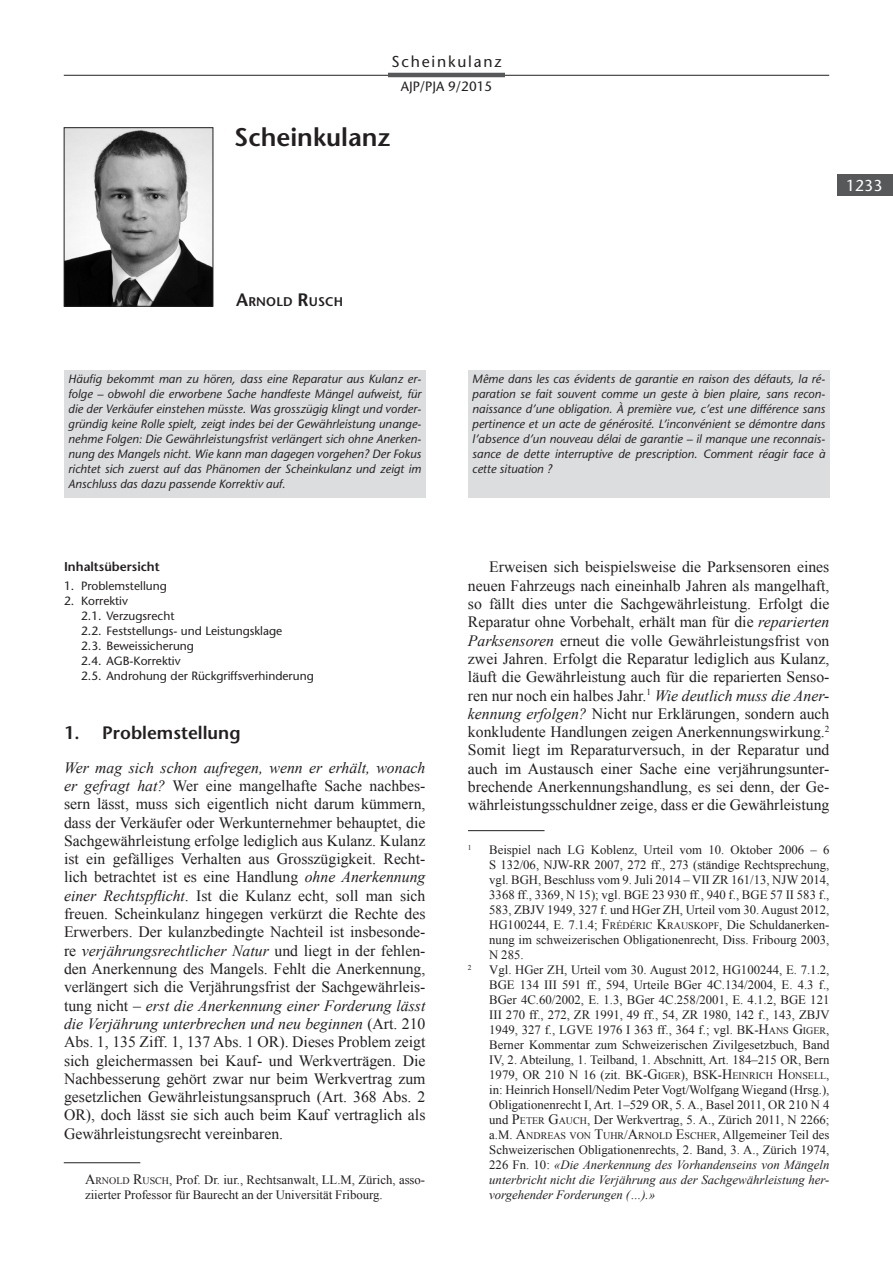
<style>
.page{position:relative;width:893px;height:1263px;background:#fff}
.page>*{position:absolute;margin:0;border:0;box-sizing:border-box;transform-origin:0 0}
._01_Titel_Beitrag{font:600 25.5px "Stone Sans Std";color:#231f20}
._20_Titel_I{font:600 18px "Stone Sans Std";color:#231f20}
._30_Grundtext_ohne_E{font:15.75px/18.3px "Times New Roman";color:#231f20;text-align:justify}
._31_Grundtext_mit_Ei{font:15.75px/18.3px "Times New Roman";color:#231f20;text-align:justify}
.t1{font:500 15.75px "Stone Sans Std";letter-spacing:.115em;color:#231f20}
._160_Seitenzahl_re{font:500 15.75px "Stone Sans Std";color:#fff}
.t2{font:500 13.5px "Stone Sans Std";color:#231f20}
._71_Fussnoten{font:12.75px/15px "Times New Roman";color:#231f20;text-align:justify}
._70_Fussnoten_mit_Li{font:12.75px/15px "Times New Roman";color:#231f20}
._10_Inhaltsverz_Tite{font:600 12.75px "Stone Sans Std";color:#231f20}
._05_Legende_Autoren{font:600 12.6px "Stone Sans Std";letter-spacing:.015em;color:#231f20}
._08_Abstract_dt{font:italic 500 12px/15px "Stone Sans Std";color:#231f20;text-align:justify}
._07_Abstract_franz{font:italic 500 12px/15px "Stone Sans Std";color:#231f20;text-align:justify}
._12_Inhaltsverz_A{font:500 12px "Stone Sans Std";color:#231f20}
._11_Inhaltsverz_I{font:500 12px "Stone Sans Std";color:#231f20}
._71_Fussnoten-2{font:7.5px "Times New Roman";color:#231f20}
.s1{font-size:18px}
.s2{font-style:italic}
.s3{font-size:14.25px}
.s4{font-size:10.05px}
.s5{font-style:inherit}
</style>
<div class="page">
<hr style="left:64px;top:75px;width:765px;height:1px;background:#231f20">
<div style="left:838px;top:174px;width:55px;height:22px;background:#57585a"></div>
<hr style="left:388px;top:73px;width:117px;height:4px;background:#57585a">
<img style="left:66px;top:130px;width:145px;height:174px">
<div style="left:64px;top:128px;width:149px;height:178px;border:1px solid #231f20"></div>
<div style="left:64px;top:370px;width:361px;height:128px;background:#dcdddf"></div>
<hr style="left:468px;top:830px;width:76px;height:1px;background:#231f20">
<div style="left:468px;top:370px;width:361px;height:128px;background:#dcdddf"></div>
<hr style="left:64px;top:1162px;width:76px;height:1px;background:#231f20">
<p class="t1" style="left:391px;top:52px;width:112px">Scheinkulanz</p>
<p class="t2" style="left:401px;top:79px;width:93px">AJP/PJA 9/2015</p>
<p class="_01_Titel_Beitrag" style="left:234px;top:122px;width:158px">Scheinkulanz</p>
<p class="_160_Seitenzahl_re" style="left:846px;top:176px;width:38px">1233</p>
<p class="_05_Legende_Autoren" style="left:236px;top:294px;width:109px"><span class="s1">A</span>RNOLD <span class="s1">R</span>USCH</p>
<p class="_08_Abstract_dt" style="left:68px;top:372px;width:354px">Häufig bekommt man zu hören, dass eine Reparatur aus Kulanz er&shy;folge – obwohl die erworbene Sache handfeste Mängel aufweist, für die der Verkäufer einstehen müsste. Was grosszügig klingt und vorder&shy;gründig keine Rolle spielt, zeigt indes bei der Gewährleistung unange&shy;nehme Folgen: Die Gewährleistungsfrist verlängert sich ohne Anerken&shy;nung des Mangels nicht. Wie kann man dagegen vorgehen? Der Fokus richtet sich zuerst auf das Phänomen der Scheinkulanz und zeigt im Anschluss das dazu passende Korrektiv auf.</p>
<p class="_10_Inhaltsverz_Tite" style="left:64px;top:559px;width:97px">Inhaltsübersicht</p>
<p class="_11_Inhaltsverz_I" style="left:64px;top:579px;width:104px">1. Problemstellung</p>
<p class="_11_Inhaltsverz_I" style="left:64px;top:594px;width:66px">2. Korrektiv</p>
<p class="_12_Inhaltsverz_A" style="left:81px;top:609px;width:95px">2.1. Verzugsrecht</p>
<p class="_12_Inhaltsverz_A" style="left:81px;top:624px;width:203px">2.2. Feststellungs- und Leistungsklage</p>
<p class="_12_Inhaltsverz_A" style="left:81px;top:639px;width:115px">2.3. Beweissicherung</p>
<p class="_12_Inhaltsverz_A" style="left:81px;top:654px;width:101px">2.4. AGB-Korrektiv</p>
<p class="_12_Inhaltsverz_A" style="left:81px;top:669px;width:234px">2.5. Androhung der Rückgriffsverhinderung</p>
<p class="_20_Titel_I" style="left:64px;top:721px;width:178px">1. Problemstellung</p>
<p class="_30_Grundtext_ohne_E" style="left:64px;top:758px;width:363px"><span class="s2">Wer mag sich schon aufregen, wenn er erhält, wonach er gefragt hat?</span> Wer eine mangelhafte Sache nachbes&shy;sern lässt, muss sich eigentlich nicht darum kümmern, dass der Verkäufer oder Werkunternehmer behauptet, die Sachgewährleistung erfolge lediglich aus Kulanz. Kulanz ist ein gefälliges Verhalten aus Grosszügigkeit. Recht&shy;lich betrachtet ist es eine Handlung <span class="s2">ohne Anerkennung einer Rechtspflicht</span>. Ist die Kulanz echt, soll man sich freuen. Scheinkulanz hingegen verkürzt die Rechte des Erwerbers. Der kulanzbedingte Nachteil ist insbesonde&shy;re <span class="s2">verjährungsrechtlicher Natur</span> und liegt in der fehlen&shy;den Anerkennung des Mangels. Fehlt die Anerkennung, verlängert sich die Verjährungsfrist der Sachgewährleis&shy;tung nicht – <span class="s2">erst die Anerkennung einer Forderung lässt die Verjährung unterbrechen und neu beginnen</span> (Art. 210<br>Abs. 1, 135 Ziff. 1, 137 Abs. 1 OR). Dieses Problem zeigt sich gleichermassen bei Kauf- und Werkverträgen. Die Nachbesserung gehört zwar nur beim Werkvertrag zum gesetzlichen Gewährleistungsanspruch (Art. 368 Abs. 2<br>OR), doch lässt sie sich auch beim Kauf vertraglich als Gewährleistungsrecht vereinbaren.</p>
<p class="_70_Fussnoten_mit_Li" style="left:85px;top:1172px;width:342px"><span class="s3">A</span><span class="s4">RNOLD</span> <span class="s3">R</span><span class="s4">USCH</span><span class="s5">,</span> Prof. Dr. iur., Rechtsanwalt, LL.M, Zürich, asso&shy;ziierter Professor für Baurecht an der Universität Fribourg.</p>
<p class="_07_Abstract_franz" style="left:472px;top:372px;width:354px">Même dans les cas évidents de garantie en raison des défauts, la ré&shy;paration se fait souvent comme un geste à bien plaire, sans recon&shy;naissance d’une obligation. À première vue, c’est une différence sans pertinence et un acte de générosité. L’inconvénient se démontre dans l’absence d’un nouveau délai de garantie – il manque une reconnais&shy;sance de dette interruptive de prescription. Comment réagir face à cette situation ?</p>
<p class="_31_Grundtext_mit_Ei" style="left:468px;top:558px;width:363px;text-indent:21px">Erweisen sich beispielsweise die Parksensoren eines neuen Fahrzeugs nach eineinhalb Jahren als mangelhaft, so fällt dies unter die Sachgewährleistung. Erfolgt die Reparatur ohne Vorbehalt, erhält man für die <span class="s2">reparierten Parksensoren</span> erneut die volle Gewährleistungsfrist von zwei Jahren. Erfolgt die Reparatur lediglich aus Kulanz, läuft die Gewährleistung auch für die reparierten Senso&shy;ren nur noch ein halbes Jahr.<sup>1</sup> <span class="s2">Wie deutlich muss die Aner&shy;kennung erfolgen?</span> Nicht nur Erklärungen, sondern auch konkludente Handlungen zeigen Anerkennungswirkung.<sup>2<br></sup>Somit liegt im Reparaturversuch, in der Reparatur und auch im Austausch einer Sache eine verjährungsunter&shy;brechende Anerkennungshandlung, es sei denn, der Ge&shy;währleistungsschuldner zeige, dass er die Gewährleistung</p>
<p class="_71_Fussnoten-2" style="left:468px;top:842px;width:5px">1</p>
<p class="_71_Fussnoten" style="left:489px;top:842px;width:342px">Beispiel nach LG Koblenz, Urteil vom 10. Oktober 2006 – 6<br>S 132/06, NJW-RR 2007, 272 ff., 273 (ständige Rechtsprechung, vgl. BGH, Beschluss vom 9. Juli 2014 – VII ZR 161/13, NJW 2014, 3368 ff., 3369, N 15); vgl. BGE 23 930 ff., 940 f., BGE 57 II 583 f., 583, ZBJV 1949, 327 f. und HGer ZH, Urteil vom 30. August 2012, HG100244, E. 7.1.4; <span class="s3">F</span><span class="s4">RÉDÉRIC</span> <span class="s3">K</span><span class="s4">RAUSKOPF</span>, Die Schuldanerken&shy;nung im schweizerischen Obligationenrecht, Diss. Fribourg 2003, N 285.</p>
<p class="_71_Fussnoten-2" style="left:468px;top:962px;width:5px">2</p>
<p class="_71_Fussnoten" style="left:489px;top:962px;width:342px">Vgl. HGer ZH, Urteil vom 30. August 2012, HG100244, E. 7.1.2, BGE 134 III 591 ff., 594, Urteile BGer 4C.134/2004, E. 4.3 f., BGer 4C.60/2002, E. 1.3, BGer 4C.258/2001, E. 4.1.2, BGE 121<br>III 270 ff., 272, ZR 1991, 49 ff., 54, ZR 1980, 142 f., 143, ZBJV 1949, 327 f., LGVE 1976 I 363 ff., 364 f.; vgl. BK<span class="s5">-</span><span class="s3">H</span><span class="s4">ANS</span> <span class="s3">G</span><span class="s4">IGER</span>, Berner Kommentar zum Schweizerischen Zivilgesetzbuch, Band IV, 2. Abteilung, 1. Teilband, 1. Abschnitt, Art. 184–215 OR, Bern 1979, OR 210 N 16 (zit. BK<span class="s5">-</span><span class="s3">G</span><span class="s4">IGER</span>), BSK<span class="s5">-</span><span class="s3">H</span><span class="s4">EINRICH</span> <span class="s3">H</span><span class="s4">ONSELL</span>, in: Heinrich Honsell/Nedim Peter Vogt/Wolfgang Wiegand (Hrsg.), Obligationenrecht I, Art. 1–529 OR, 5. A., Basel 2011, OR 210 N 4 und <span class="s3">P</span><span class="s4">ETER</span> <span class="s3">G</span><span class="s4">AUCH</span>, Der Werkvertrag, 5. A., Zürich 2011, N 2266; a.M. <span class="s3">A</span><span class="s4">NDREAS VON</span> <span class="s3">T</span><span class="s4">UHR</span><span class="s5">/</span><span class="s3">A</span><span class="s4">RNOLD</span> <span class="s3">E</span><span class="s4">SCHER</span>, Allgemeiner Teil des Schweizerischen Obligationenrechts, 2. Band, 3. A., Zürich 1974, 226 Fn. 10: <span class="s2">«Die Anerkennung des Vorhandenseins von Mängeln unterbricht nicht die Verjährung aus der Sachgewährleistung her&shy;vorgehender Forderungen (…).»</span></p>
</div>
